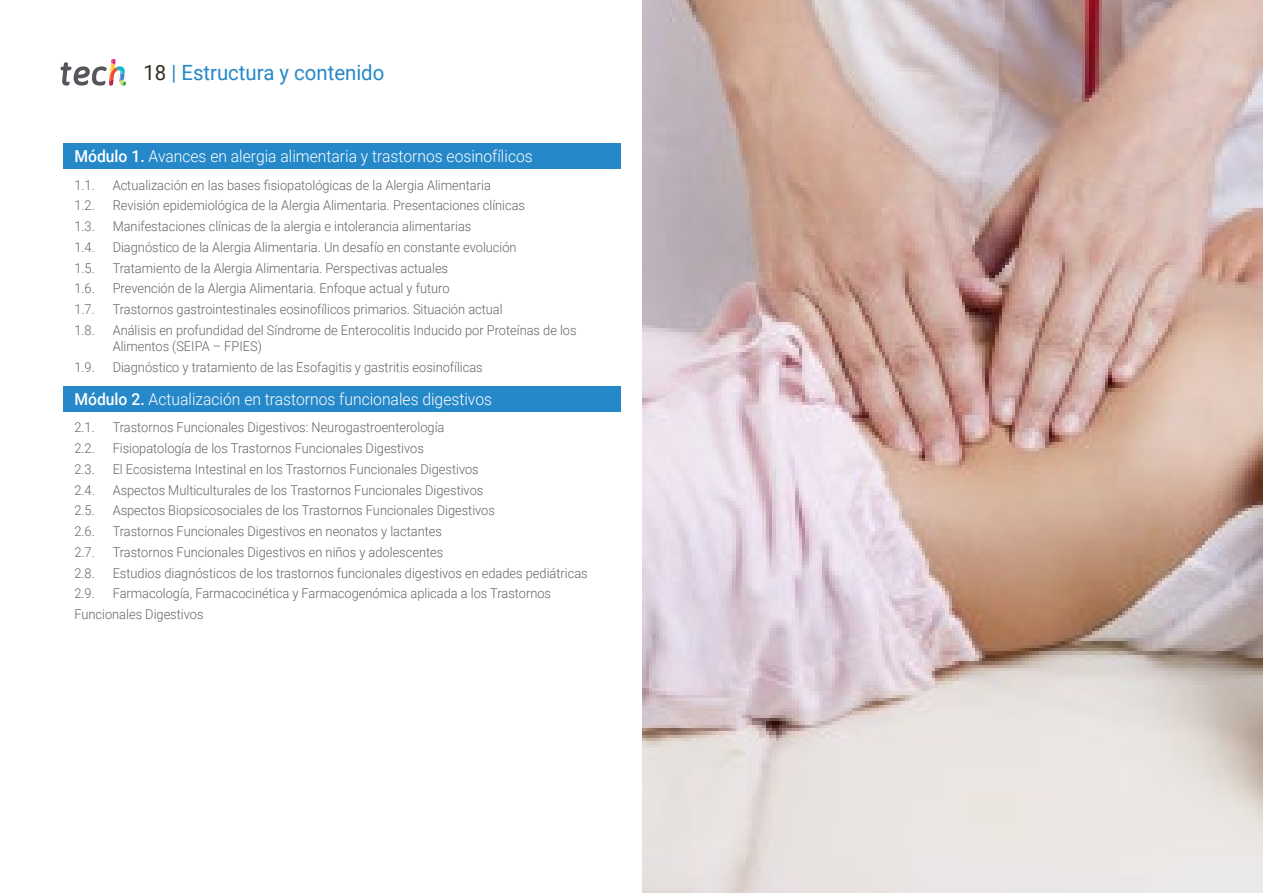
<style>
.page{position:relative;width:1263px;height:893px;background:#fff}
.page>*{position:absolute;margin:0;border:0;box-sizing:border-box;transform-origin:0 0}
.t1{font:21px "Roboto";color:#2488c9}
.t2{font:300 16.5px "Roboto";color:#fff;scale:.95 1}
.t3{font:300 13.5px/16.5px "Roboto";color:#61646a;scale:.95 1}
.s1{color:#312e20}
.s2{font-weight:500}
</style>
<div class="page">
<div style="left:63px;top:144px;width:558px;height:25px;background:#2488c9"></div>
<div style="left:63px;top:386px;width:558px;height:25px;background:#2488c9"></div>
<svg style="left:61px;top:59px;width:65px;height:27px"></svg>
<img style="left:642px;top:0;width:621px;height:893px">
<h1 class="t1" style="left:144px;top:57px;width:242px"><span class="s1">18</span> | Estructura y contenido</h1>
<p class="t2" style="left:74px;top:145px;width:484px"><span class="s2">Módulo 1.</span> Avances en alergia alimentaria y trastornos eosinofílicos</p>
<p class="t3" style="left:74px;top:176px;width:23px">1.1.</p>
<p class="t3" style="left:113px;top:176px;width:400px">Actualización en las bases fisiopatológicas de la Alergia Alimentaria</p>
<p class="t3" style="left:74px;top:197px;width:23px">1.2.</p>
<p class="t3" style="left:113px;top:197px;width:436px">Revisión epidemiológica de la Alergia Alimentaria. Presentaciones clínicas</p>
<p class="t3" style="left:74px;top:217px;width:23px">1.3.</p>
<p class="t3" style="left:113px;top:217px;width:379px">Manifestaciones clínicas de la alergia e intolerancia alimentarias</p>
<p class="t3" style="left:74px;top:238px;width:23px">1.4.</p>
<p class="t3" style="left:113px;top:238px;width:427px">Diagnóstico de la Alergia Alimentaria. Un desafío en constante evolución</p>
<p class="t3" style="left:74px;top:259px;width:23px">1.5.</p>
<p class="t3" style="left:113px;top:259px;width:355px">Tratamiento de la Alergia Alimentaria. Perspectivas actuales</p>
<p class="t3" style="left:74px;top:280px;width:23px">1.6.</p>
<p class="t3" style="left:113px;top:280px;width:356px">Prevención de la Alergia Alimentaria. Enfoque actual y futuro</p>
<p class="t3" style="left:74px;top:300px;width:23px">1.7.</p>
<p class="t3" style="left:113px;top:300px;width:412px">Trastornos gastrointestinales eosinofílicos primarios. Situación actual</p>
<p class="t3" style="left:74px;top:321px;width:23px">1.8.</p>
<p class="t3" style="left:113px;top:321px;width:490px">Análisis en profundidad del Síndrome de Enterocolitis Inducido por Proteínas de los<br>Alimentos (SEIPA – FPIES)</p>
<p class="t3" style="left:74px;top:358px;width:23px">1.9.</p>
<p class="t3" style="left:113px;top:358px;width:391px">Diagnóstico y tratamiento de las Esofagitis y gastritis eosinofílicas</p>
<p class="t2" style="left:74px;top:388px;width:441px"><span class="s2">Módulo 2.</span> Actualización en trastornos funcionales digestivos</p>
<p class="t3" style="left:74px;top:419px;width:23px">2.1.</p>
<p class="t3" style="left:113px;top:419px;width:351px">Trastornos Funcionales Digestivos: Neurogastroenterología</p>
<p class="t3" style="left:74px;top:439px;width:23px">2.2.</p>
<p class="t3" style="left:113px;top:439px;width:329px">Fisiopatología de los Trastornos Funcionales Digestivos</p>
<p class="t3" style="left:74px;top:460px;width:23px">2.3.</p>
<p class="t3" style="left:113px;top:460px;width:387px">El Ecosistema Intestinal en los Trastornos Funcionales Digestivos</p>
<p class="t3" style="left:74px;top:481px;width:23px">2.4.</p>
<p class="t3" style="left:113px;top:481px;width:392px">Aspectos Multiculturales de los Trastornos Funcionales Digestivos</p>
<p class="t3" style="left:74px;top:502px;width:23px">2.5.</p>
<p class="t3" style="left:113px;top:502px;width:404px">Aspectos Biopsicosociales de los Trastornos Funcionales Digestivos</p>
<p class="t3" style="left:74px;top:522px;width:23px">2.6.</p>
<p class="t3" style="left:113px;top:522px;width:348px">Trastornos Funcionales Digestivos en neonatos y lactantes</p>
<p class="t3" style="left:74px;top:543px;width:23px">2.7.</p>
<p class="t3" style="left:113px;top:543px;width:349px">Trastornos Funcionales Digestivos en niños y adolescentes</p>
<p class="t3" style="left:74px;top:564px;width:23px">2.8.</p>
<p class="t3" style="left:113px;top:564px;width:502px">Estudios diagnósticos de los trastornos funcionales digestivos en edades pediátricas</p>
<p class="t3" style="left:74px;top:585px;width:23px">2.9.</p>
<p class="t3" style="left:74px;top:583px;width:503px;line-height:20.7px;text-indent:38px">Farmacología, Farmacocinética y Farmacogenómica aplicada a los Trastornos<br>Funcionales Digestivos</p>
</div>
